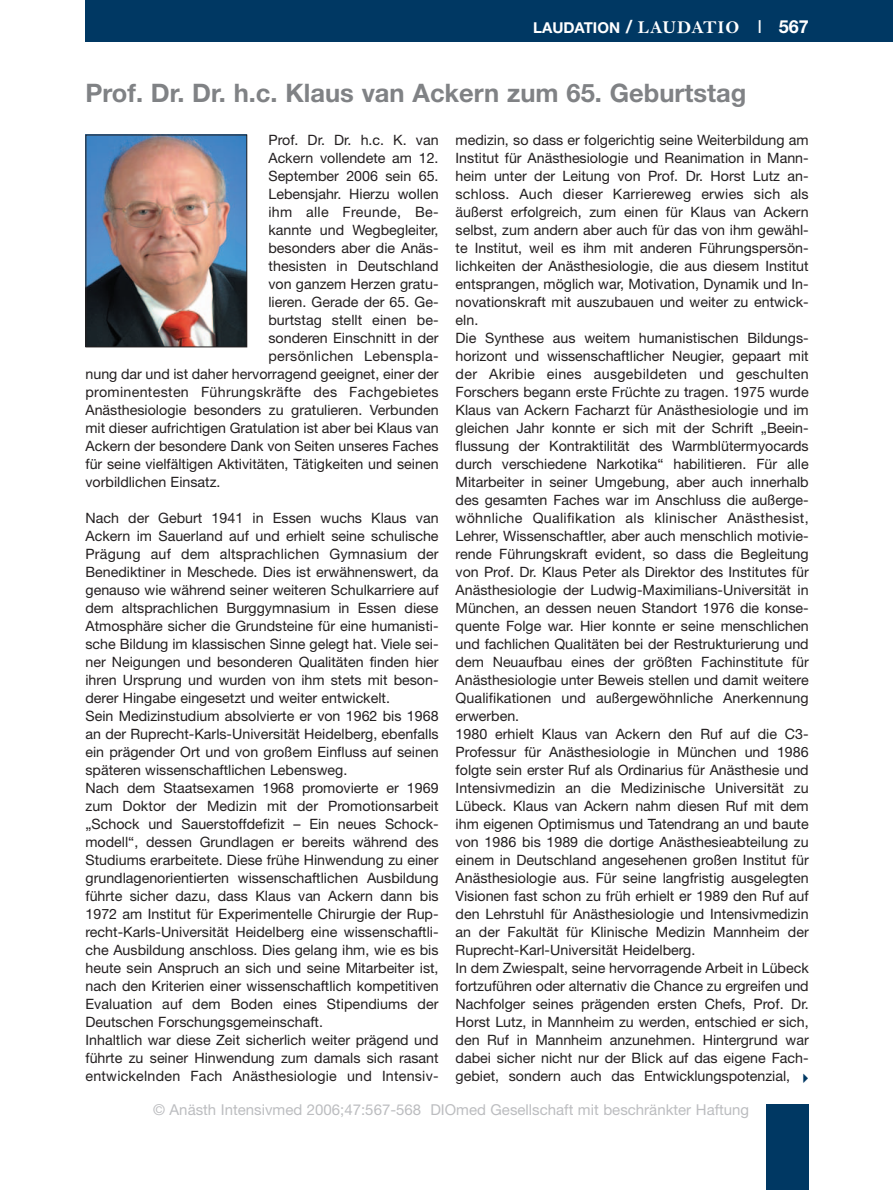
<style>
.page{position:relative;width:893px;height:1190px;background:#fff}
.page>*{position:absolute;margin:0;border:0;box-sizing:border-box;transform-origin:0 0}
.t1{font:700 25.5px "Helvetica Neue";color:#808285}
.t2{font:15px "Helvetica Neue";color:#bcbdc0}
.t3{font:700 15px "Helvetica Neue";color:#fff}
.t4{font:14.25px/18px "Helvetica Neue";color:#231f20}
.t5{font:14.25px "Helvetica Neue";letter-spacing:.02em;color:#231f20}
.s1{font-size:18px}
.s2{font-family:"Bell MT Bold";font-weight:400;font-size:18px}
.s3{font-weight:400;font-size:18px}
</style>
<div class="page">
<div style="left:85px;top:0;width:807px;height:41px;background:#003863"></div>
<div style="left:766px;top:1104px;width:42px;height:86px;background:#003863"></div>
<img style="left:87px;top:137px;width:158px;height:208px">
<div style="left:85px;top:135px;width:162px;height:212px;border:1px solid #231f20"></div>
<p class="t3" style="left:533px;top:22px;width:277px">LAUDATION <span class="s1">/</span> <span class="s2">LAUDATIO</span> <span class="s3">I</span> <span class="s1">567</span></p>
<h1 class="t1" style="left:85px;top:84px;width:662px">Prof. Dr. Dr. h.c. Klaus van Ackern zum 65. Geburtstag</h1>
<p class="t4" style="left:268px;top:132px;width:172px">Prof. Dr. Dr. h.c. K. van</p>
<p class="t4" style="left:268px;top:150px;width:172px">Ackern vollendete am 12.</p>
<p class="t4" style="left:268px;top:168px;width:172px">September 2006 sein 65.</p>
<p class="t4" style="left:268px;top:186px;width:172px">Lebensjahr. Hierzu wollen</p>
<p class="t5" style="left:268px;top:207px;width:172px">ihm alle Freunde, Be-</p>
<p class="t4" style="left:268px;top:222px;width:172px">kannte und Wegbegleiter,</p>
<p class="t4" style="left:268px;top:240px;width:172px">besonders aber die Anäs-</p>
<p class="t4" style="left:268px;top:258px;width:172px">thesisten in Deutschland</p>
<p class="t4" style="left:268px;top:276px;width:172px">von ganzem Herzen gratu-</p>
<p class="t4" style="left:268px;top:294px;width:172px">lieren. Gerade der 65. Ge-</p>
<p class="t4" style="left:268px;top:312px;width:172px">burtstag stellt einen be-</p>
<p class="t4" style="left:268px;top:330px;width:172px">sonderen Einschnitt in der</p>
<p class="t5" style="left:268px;top:351px;width:172px">persönlichen Lebenspla-</p>
<p class="t4" style="left:85px;top:366px;width:354px">nung dar und ist daher hervorragend geeignet, einer der</p>
<p class="t5" style="left:85px;top:387px;width:354px">prominentesten Führungskräfte des Fachgebietes</p>
<p class="t4" style="left:85px;top:402px;width:354px">Anästhesiologie besonders zu gratulieren. Verbunden</p>
<p class="t4" style="left:85px;top:420px;width:354px">mit dieser aufrichtigen Gratulation ist aber bei Klaus van</p>
<p class="t4" style="left:85px;top:438px;width:354px">Ackern der besondere Dank von Seiten unseres Faches</p>
<p class="t4" style="left:85px;top:456px;width:354px">für seine vielfältigen Aktivitäten, Tätigkeiten und seinen</p>
<p class="t4" style="left:85px;top:474px;width:136px">vorbildlichen Einsatz.</p>
<p class="t4" style="left:85px;top:510px;width:354px">Nach der Geburt 1941 in Essen wuchs Klaus van Ackern im Sauerland auf und erhielt seine schulische Prägung auf dem altsprachlichen Gymnasium der Benediktiner in Meschede. Dies ist erwähnenswert, da genauso wie während seiner weiteren Schulkarriere auf dem altsprachlichen Burggymnasium in Essen diese Atmosphäre sicher die Grundsteine für eine humanisti&shy;sche Bildung im klassischen Sinne gelegt hat. Viele sei&shy;ner Neigungen und besonderen Qualitäten finden hier ihren Ursprung und wurden von ihm stets mit beson&shy;derer Hingabe eingesetzt und weiter entwickelt.<br>Sein Medizinstudium absolvierte er von 1962 bis 1968 an der Ruprecht-Karls-Universität Heidelberg, ebenfalls ein prägender Ort und von großem Einfluss auf seinen späteren wissenschaftlichen Lebensweg.<br>Nach dem Staatsexamen 1968 promovierte er 1969 zum Doktor der Medizin mit der Promotionsarbeit „Schock und Sauerstoffdefizit – Ein neues Schock&shy;modell“, dessen Grundlagen er bereits während des Studiums erarbeitete. Diese frühe Hinwendung zu einer grundlagenorientierten wissenschaftlichen Ausbildung führte sicher dazu, dass Klaus van Ackern dann bis 1972 am Institut für Experimentelle Chirurgie der Rup&shy;recht-Karls-Universität Heidelberg eine wissenschaftli&shy;che Ausbildung anschloss. Dies gelang ihm, wie es bis heute sein Anspruch an sich und seine Mitarbeiter ist, nach den Kriterien einer wissenschaftlich kompetitiven Evaluation auf dem Boden eines Stipendiums der Deutschen Forschungsgemeinschaft.<br>Inhaltlich war diese Zeit sicherlich weiter prägend und führte zu seiner Hinwendung zum damals sich rasant entwickelnden Fach Anästhesiologie und Intensiv-</p>
<p class="t4" style="left:455px;top:132px;width:354px">medizin, so dass er folgerichtig seine Weiterbildung am Institut für Anästhesiologie und Reanimation in Mann&shy;heim unter der Leitung von Prof. Dr. Horst Lutz an&shy;schloss. Auch dieser Karriereweg erwies sich als äußerst erfolgreich, zum einen für Klaus van Ackern selbst, zum andern aber auch für das von ihm gewähl&shy;te Institut, weil es ihm mit anderen Führungspersön&shy;lichkeiten der Anästhesiologie, die aus diesem Institut entsprangen, möglich war, Motivation, Dynamik und In&shy;novationskraft mit auszubauen und weiter zu entwick&shy;eln.<br>Die Synthese aus weitem humanistischen Bildungs&shy;horizont und wissenschaftlicher Neugier, gepaart mit der Akribie eines ausgebildeten und geschulten Forschers begann erste Früchte zu tragen. 1975 wurde Klaus van Ackern Facharzt für Anästhesiologie und im gleichen Jahr konnte er sich mit der Schrift „Beein&shy;flussung der Kontraktilität des Warmblütermyocards durch verschiedene Narkotika“ habilitieren. Für alle Mitarbeiter in seiner Umgebung, aber auch innerhalb des gesamten Faches war im Anschluss die außerge&shy;wöhnliche Qualifikation als klinischer Anästhesist, Lehrer, Wissenschaftler, aber auch menschlich motivie&shy;rende Führungskraft evident, so dass die Begleitung von Prof. Dr. Klaus Peter als Direktor des Institutes für Anästhesiologie der Ludwig-Maximilians-Universität in München, an dessen neuen Standort 1976 die konse&shy;quente Folge war. Hier konnte er seine menschlichen und fachlichen Qualitäten bei der Restrukturierung und dem Neuaufbau eines der größten Fachinstitute für Anästhesiologie unter Beweis stellen und damit weitere Qualifikationen und außergewöhnliche Anerkennung erwerben.<br>1980 erhielt Klaus van Ackern den Ruf auf die C3- Professur für Anästhesiologie in München und 1986 folgte sein erster Ruf als Ordinarius für Anästhesie und Intensivmedizin an die Medizinische Universität zu Lübeck. Klaus van Ackern nahm diesen Ruf mit dem ihm eigenen Optimismus und Tatendrang an und baute von 1986 bis 1989 die dortige Anästhesieabteilung zu einem in Deutschland angesehenen großen Institut für Anästhesiologie aus. Für seine langfristig ausgelegten Visionen fast schon zu früh erhielt er 1989 den Ruf auf den Lehrstuhl für Anästhesiologie und Intensivmedizin an der Fakultät für Klinische Medizin Mannheim der Ruprecht-Karl-Universität Heidelberg.<br>In dem Zwiespalt, seine hervorragende Arbeit in Lübeck fortzuführen oder alternativ die Chance zu ergreifen und Nachfolger seines prägenden ersten Chefs, Prof. Dr.<br>Horst Lutz, in Mannheim zu werden, entschied er sich, den Ruf in Mannheim anzunehmen. Hintergrund war dabei sicher nicht nur der Blick auf das eigene Fach&shy;gebiet, sondern auch das Entwicklungspotenzial,</p>
<p class="t2" style="left:153px;top:1104px;width:597px">© Anästh Intensivmed 2006;47:567-568 DIOmed Gesellschaft mit beschränkter Haftung</p>
</div>
